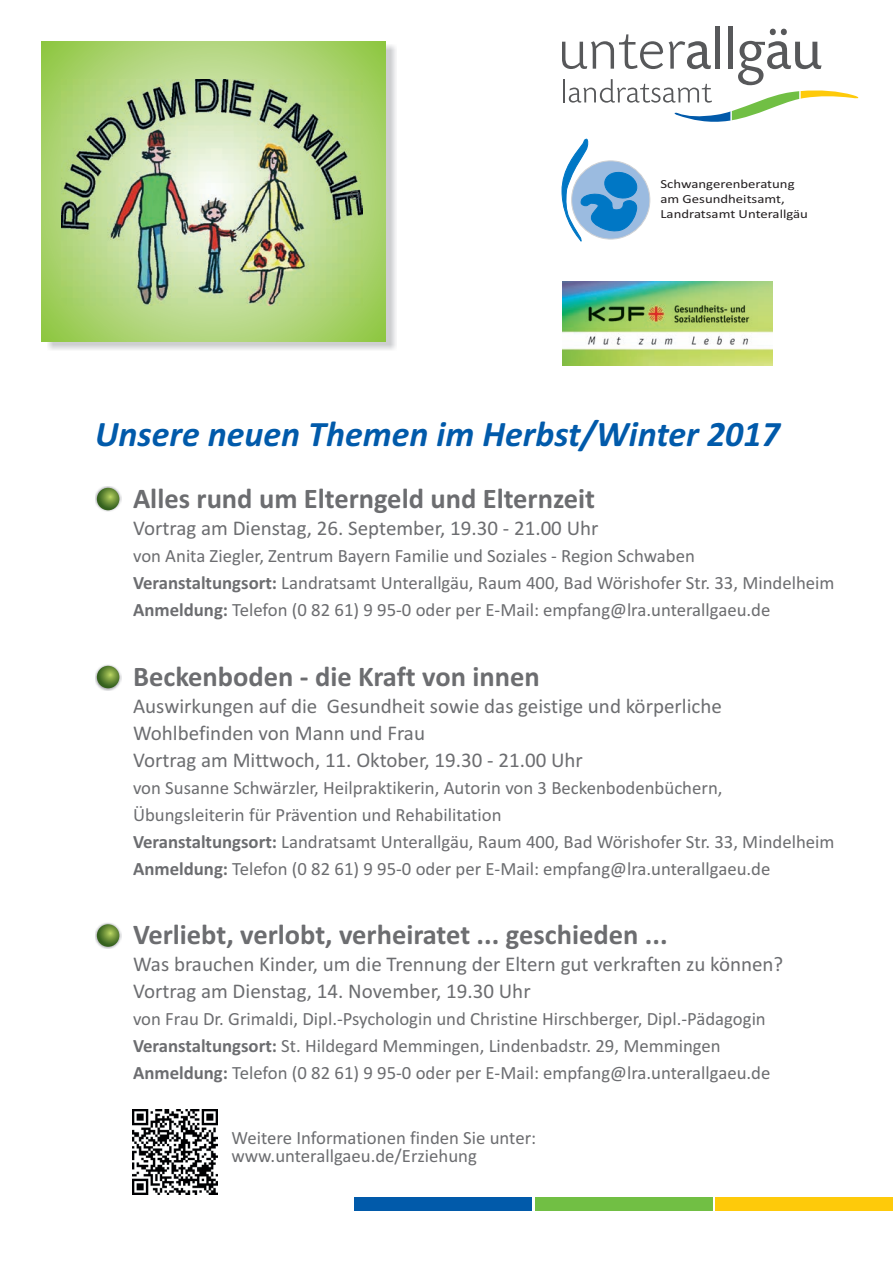
<style>
.page{position:relative;width:893px;height:1263px;background:#fff}
.page>*{position:absolute;margin:0;border:0;box-sizing:border-box;transform-origin:0 0}
.t1{font:italic 700 36px "Calibri";color:#015aaa}
.t2{font:700 28.5px "Calibri";color:#6c6d70}
.t3{font:21px/27px "Calibri";color:#6c6d70}
.t4{font:18.75px/27px "Calibri";color:#6c6d70}
.t5{font:12.45px/15.1px "Calibri";color:#231f20;scale:1.19 1}
.s1{font-weight:700}
</style>
<div class="page">
<div style="left:715px;top:26px;width:5px;height:42px;background:#57585a"></div>
<div style="left:728px;top:26px;width:5px;height:42px;background:#57585a"></div>
<svg style="left:562px;top:29px;width:296px;height:93px"></svg>
<div style="left:354px;top:1197px;width:178px;height:14px;background:#015aaa"></div>
<div style="left:535px;top:1197px;width:177px;height:14px;background:#71bf44"></div>
<div style="left:715px;top:1197px;width:178px;height:14px;background:#feca0a"></div>
<img style="left:562px;top:281px;width:211px;height:84px">
<img style="left:48px;top:45px;width:348px;height:305px">
<svg style="left:41px;top:42px;width:344px;height:300px;background:#aad270"></svg>
<img style="left:61px;top:80px;width:302px;height:226px">
<div style="left:571px;top:161px;width:79px;height:78px;background:#9bbbe0;border:1px solid #d1d2d4;border-radius:50%"></div>
<svg style="left:562px;top:139px;width:76px;height:103px"></svg>
<img style="left:95px;top:486px;width:26px;height:26px">
<svg style="left:97px;top:488px;width:22px;height:22px"></svg>
<img style="left:95px;top:665px;width:26px;height:25px">
<svg style="left:97px;top:666px;width:22px;height:22px"></svg>
<img style="left:95px;top:923px;width:26px;height:25px">
<svg style="left:97px;top:924px;width:22px;height:23px"></svg>
<img style="left:133px;top:1110px;width:85px;height:85px">
<svg style="left:350px;top:190px;width:10px;height:10px"></svg>
<p class="t5" style="left:660px;top:177px;width:125px">Schwangerenberatung am Gesundheitsamt,<br>Landratsamt Unterallgäu</p>
<h1 class="t1" style="left:95px;top:419px;width:686px">Unsere neuen Themen im Herbst/Winter 2017</h1>
<h2 class="t2" style="left:133px;top:486px;width:463px">Alles rund um Elterngeld und Elternzeit</h2>
<p class="t3" style="left:133px;top:516px;width:467px">Vortrag am Dienstag, 26. September, 19.30 - 21.00 Uhr</p>
<p class="t4" style="left:133px;top:544px;width:703px">von Anita Ziegler, Zentrum Bayern Familie und Soziales - Region Schwaben<br><span class="s1">Veranstaltungsort:</span> Landratsamt Unterallgäu, Raum 400, Bad Wörishofer Str. 33, Mindelheim<br><span class="s1">Anmeldung:</span> Telefon (0 82 61) 9 95-0 oder per E-Mail: empfang@lra.unterallgaeu.de</p>
<h2 class="t2" style="left:133px;top:664px;width:408px">Beckenboden - die Kraft von innen</h2>
<p class="t3" style="left:133px;top:694px;width:590px">Auswirkungen auf die Gesundheit sowie das geistige und körperliche<br>Wohlbefinden von Mann und Frau<br>Vortrag am Mittwoch, 11. Oktober, 19.30 - 21.00 Uhr</p>
<p class="t4" style="left:133px;top:775px;width:703px">von Susanne Schwärzler, Heilpraktikerin, Autorin von 3 Beckenbodenbüchern, Übungsleiterin für Prävention und Rehabilitation<br><span class="s1">Veranstaltungsort:</span> Landratsamt Unterallgäu, Raum 400, Bad Wörishofer Str. 33, Mindelheim <span class="s1">Anmeldung:</span> Telefon (0 82 61) 9 95-0 oder per E-Mail: empfang@lra.unterallgaeu.de</p>
<h2 class="t2" style="left:133px;top:923px;width:536px">Verliebt, verlobt, verheiratet ... geschieden ...</h2>
<p class="t3" style="left:133px;top:953px;width:652px">Was brauchen Kinder, um die Trennung der Eltern gut verkraften zu können?<br>Vortrag am Dienstag, 14. November, 19.30 Uhr</p>
<p class="t4" style="left:133px;top:1007px;width:639px">von Frau Dr. Grimaldi, Dipl.-Psychologin und Christine Hirschberger, Dipl.-Pädagogin<br><span class="s1">Veranstaltungsort:</span> St. Hildegard Memmingen, Lindenbadstr. 29, Memmingen<br><span class="s1">Anmeldung:</span> Telefon (0 82 61) 9 95-0 oder per E-Mail: empfang@lra.unterallgaeu.de</p>
<p class="t4" style="left:231px;top:1129px;width:306px;line-height:18.8px">Weitere Informationen finden Sie unter: www.unterallgaeu.de/Erziehung</p>
</div>
